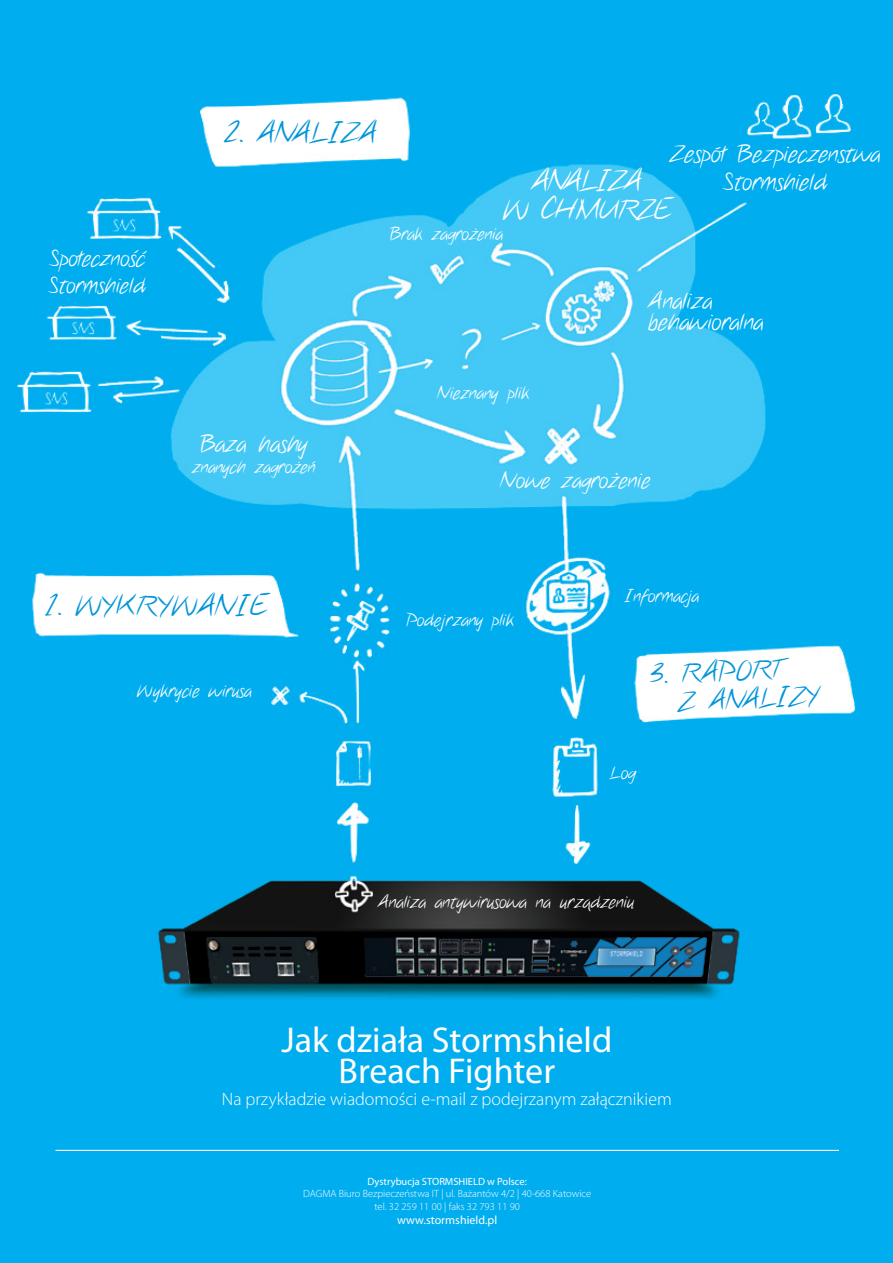
<style>
.page{position:relative;width:893px;height:1263px;background:#fff}
.page>*{position:absolute;margin:0;border:0;box-sizing:border-box;transform-origin:0 0}
.t1{font:36px/31.5px "Myriad Pro";color:#fff;text-align:center}
.t2{font:30px "Notethis";color:#0095da}
.t3{font:30px/28.5px "Notethis";letter-spacing:-.05em;color:#fff;text-align:center}
.t4{font:28.5px/28.5px "Notethis";color:#0095da}
.t5{font:24px/28.8px "Notethis";color:#fff;text-align:center}
.t6{font:22.5px/27px "Notethis";color:#fff}
.t7{font:18px "Notethis";color:#fff}
.t8{font:300 18px "Myriad Pro";color:#fff}
.t9{font:12px "Myriad Pro";color:#fff}
.t10{font:300 10.5px/12.6px "Myriad Pro";color:#fff;text-align:center}
.t11{font:10.5px "Myriad Pro";color:#fff}
</style>
<div class="page">
<img style="left:0;top:0;width:893px;height:1227px">
<svg style="left:134px;top:250px;width:13px;height:4px"></svg>
<div style="left:0;top:1227px;width:893px;height:36px;background:#00aeef"></div>
<hr style="left:55px;top:1150px;width:784px;height:1px;background:#fff">
<svg style="left:775px;top:685px;width:47px;height:23px"></svg>
<p class="t6" style="left:49px;top:246px;width:98px">Społecznosc<br>Stormshield</p>
<h2 class="t2" style="left:224px;top:115px;width:155px">2. ANALIZA</h2>
<h3 class="t5" style="left:671px;top:140px;width:211px">Zespół Bezpieczenstwa<br>Stormshield</h3>
<h2 class="t3" style="left:504px;top:168px;width:169px">ANALIZA<br>W CHMURZE</h2>
<p class="t7" style="left:390px;top:223px;width:115px">Brak zagrozenia</p>
<h3 class="t5" style="left:649px;top:291px;width:116px;line-height:21px;text-align:left">Analiza behawioralna</h3>
<h3 class="t5" style="left:200px;top:430px;width:109px">Baza hashy</h3>
<p class="t7" style="left:192px;top:456px;width:125px">znanych zagrozen</p>
<p class="t7" style="left:437px;top:382px;width:94px">Nieznany plik</p>
<p class="t6" style="left:500px;top:468px;width:152px">Nowe zagrozenie</p>
<h2 class="t2" style="left:45px;top:588px;width:224px">1. WYKRYWANIE</h2>
<p class="t7" style="left:137px;top:680px;width:116px">Wykrycie wirusa</p>
<p class="t7" style="left:406px;top:609px;width:109px">Podejrzany plik</p>
<p class="t7" style="left:625px;top:585px;width:75px">Informacja</p>
<h3 class="t4" style="left:677px;top:661px;width:109px;text-indent:-28px;rotate:-3deg">3. Rap or t z anal</h3>
<p class="t7" style="left:610px;top:762px;width:28px">Log</p>
<p class="t7" style="left:378px;top:891px;width:257px">Analiza antywirusowa na urzadzeniu</p>
<h1 class="t1" style="left:281px;top:1023px;width:332px">Jak działa Stormshield<br>Breach Fighter</h1>
<p class="t8" style="left:222px;top:1088px;width:451px">Na przykładzie wiadomości e-mail z podejrzanym załącznikiem</p>
<p class="t11" style="left:367px;top:1174px;width:161px">Dystrybucja STORMSHIELD w Polsce:</p>
<p class="t10" style="left:303px;top:1187px;width:290px">DAGMA Biuro Bezpieczeństwa IT | ul. Bażantów 4/2 | 40-668 Katowice tel. 32 259 11 00 | faks 32 793 11 90</p>
<p class="t9" style="left:397px;top:1213px;width:101px">www.stormshield.pl</p>
</div>
